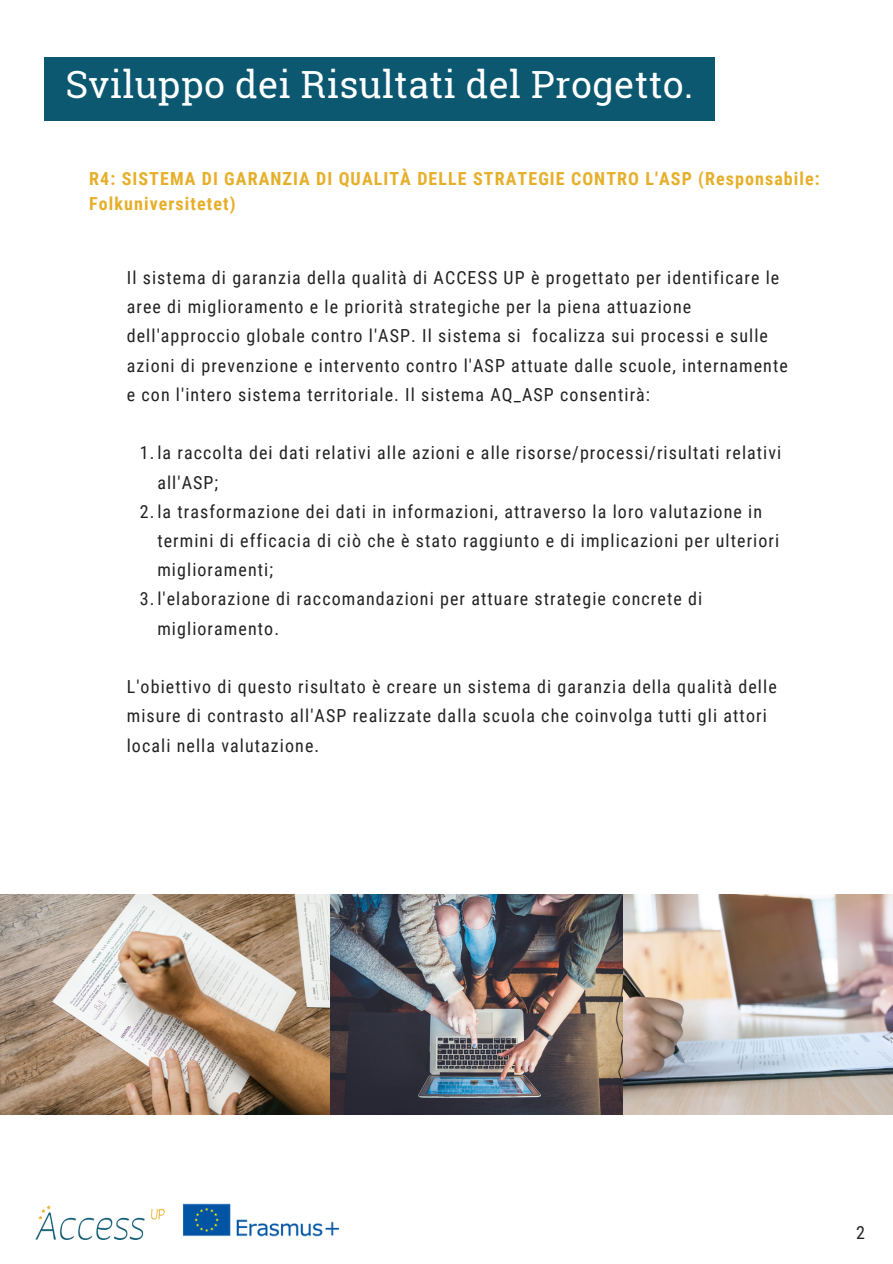
<style>
.page{position:relative;width:893px;height:1264px;background:#fff}
.page>*{position:absolute;margin:0;border:0;box-sizing:border-box;transform-origin:0 0}
.t1{font:37.5px "Roboto Slab";letter-spacing:.01em;color:#fff}
.t2{font:18px/29.2px "Roboto Condensed";letter-spacing:.06em;color:#222}
.t3{font:700 18px/24.8px "Roboto Condensed";letter-spacing:.06em;color:#e6af2a}
</style>
<div class="page">
<img style="left:35px;top:1205px;width:130px;height:35px">
<img style="left:182px;top:1203px;width:158px;height:34px">
<div style="left:44px;top:57px;width:670px;height:64px;background:#0b5870"></div>
<img style="left:329px;top:894px;width:563px;height:220px">
<img style="left:0;top:894px;width:329px;height:220px">
<p class="t1" style="left:65px;top:58px;width:629px">Sviluppo dei Risultati del Progetto.</p>
<p class="t3" style="left:89px;top:167px;width:732px">R4: SISTEMA DI GARANZIA DI QUALITÀ DELLE STRATEGIE CONTRO L'ASP (Responsabile:<br>Folkuniversitetet)</p>
<p class="t2" style="left:127px;top:263px;width:662px">Il sistema di garanzia della qualità di ACCESS UP è progettato per identificare le aree di miglioramento e le priorità strategiche per la piena attuazione dell'approccio globale contro l'ASP. Il sistema si focalizza sui processi e sulle azioni di prevenzione e intervento contro l'ASP attuate dalle scuole, internamente e con l'intero sistema territoriale. Il sistema AQ_ASP consentirà:</p>
<p class="t2" style="left:157px;top:438px;width:625px;text-indent:-18px">1.la raccolta dei dati relativi alle azioni e alle risorse/processi/risultati relativi all'ASP;</p>
<p class="t2" style="left:157px;top:497px;width:623px;text-indent:-18px">2.la trasformazione dei dati in informazioni, attraverso la loro valutazione in termini di efficacia di ciò che è stato raggiunto e di implicazioni per ulteriori miglioramenti;</p>
<p class="t2" style="left:157px;top:584px;width:546px;text-indent:-18px">3.l'elaborazione di raccomandazioni per attuare strategie concrete di miglioramento.</p>
<p class="t2" style="left:127px;top:672px;width:651px">L'obiettivo di questo risultato è creare un sistema di garanzia della qualità delle misure di contrasto all'ASP realizzate dalla scuola che coinvolga tutti gli attori locali nella valutazione.</p>
<p class="t2" style="left:855px;top:1218px;width:10px">2</p>
</div>
